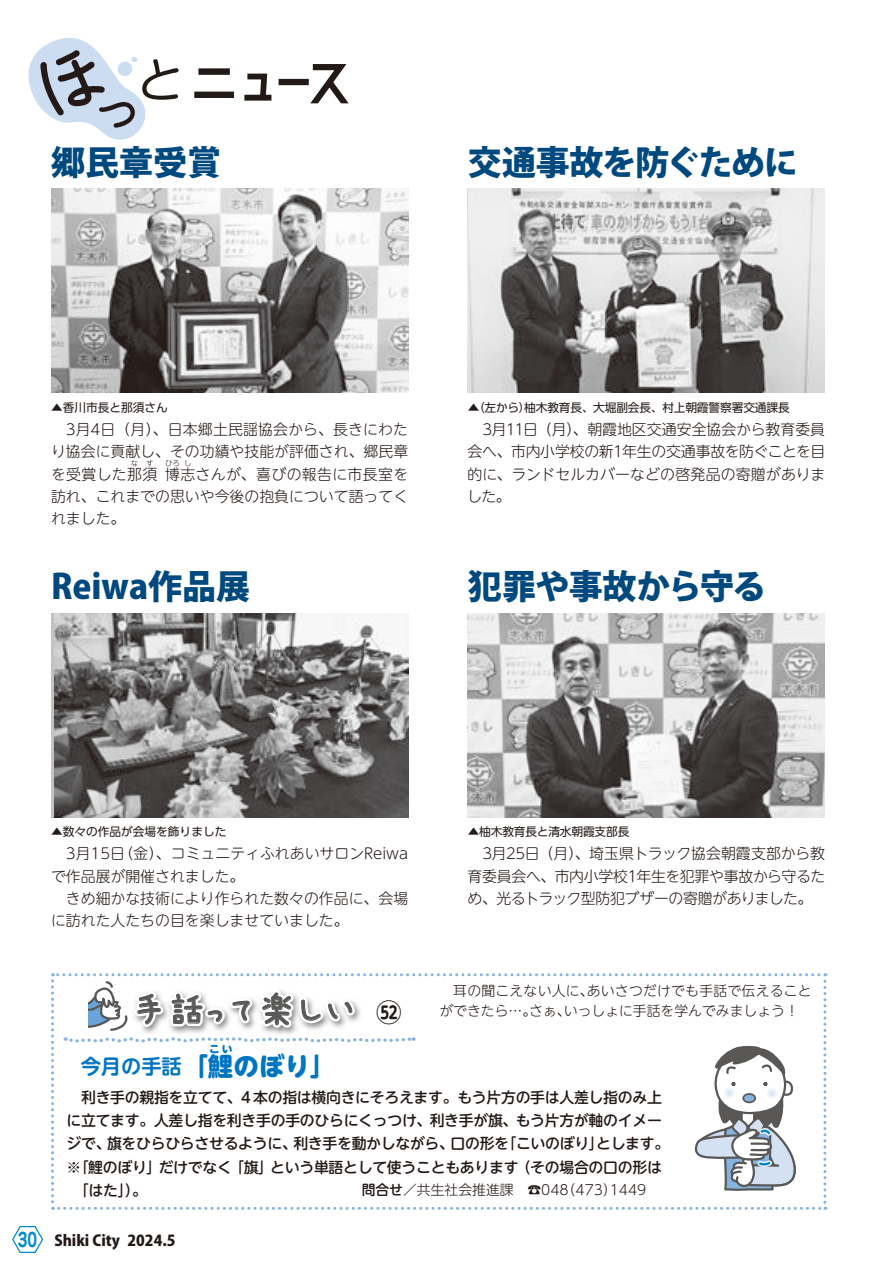
<style>
.page{position:relative;width:893px;height:1263px;background:#fff}
.page>*{position:absolute;margin:0;border:0;box-sizing:border-box;transform-origin:0 0}
.t1{font:37.95px "AP Japanesefont";color:#595857}
.t2{font:800 34.05px "Koz Go Pr 6 N";letter-spacing:-.005em;color:#00497e}
.t3{font:800 34.05px "Koz Go Pr 6 N";letter-spacing:-.035em;color:#00497e}
.t4{font:800 25.5px "UD Shin M Go Pro";color:#0075c2}
.t5{font:700 20.25px "UD Shin M Go Pro De";color:#0075c2}
.t6{font:800 15px "Koz Go Pro";color:#231916}
.t7{font:300 14.85px/22.4px "UD Shin M Go Pr 6 N";color:#231916;text-align:justify}
.t8{font:500 14.85px "UD Shin M Go Pr 6 N";letter-spacing:-.02em;color:#231916}
.t9{font:300 14.85px "UD Shin M Go Pr 6 N";letter-spacing:.025em;color:#231916}
.t10{font:300 13.8px "UD Shin M Go Pro";color:#231916}
.t11{font:300 13.8px "UD Shin M Go Pro";letter-spacing:.02em;color:#231916}
.t12{font:11.7px "UD Shin Go Pr 6 N";letter-spacing:-.01em;color:#231916}
.t13{font:800 10.65px "UD Shin M Go Pro";color:#0075c2}
.t14{font:300 7.5px "UD Shin M Go Pr 6 N";color:#231916}
.s1{font-family:"UD Shin M Go Pro";font-weight:800;font-size:25.5px}
.s2{font-weight:500}
.s3{font-family:"Jun 501 Pro";font-weight:700;font-size:19.2px;color:#008acd}
</style>
<div class="page">
<svg style="left:194px;top:68px;width:40px;height:30px"></svg>
<svg style="left:244px;top:73px;width:28px;height:28px"></svg>
<div style="left:279px;top:79px;width:30px;height:6px;border:2px solid #231916"></div>
<svg style="left:308px;top:64px;width:41px;height:40px"></svg>
<svg style="left:28px;top:38px;width:151px;height:102px"></svg>
<img style="left:468px;top:189px;width:357px;height:204px">
<img style="left:51px;top:189px;width:357px;height:204px">
<img style="left:468px;top:613px;width:357px;height:204px">
<img style="left:54px;top:613px;width:354px;height:204px">
<svg style="left:12px;top:1225px;width:32px;height:28px"></svg>
<svg style="left:51px;top:973px;width:775px;height:237px"></svg>
<h2 class="t2" style="left:51px;top:143px;width:172px">郷民章受賞</h2>
<h2 class="t3" style="left:468px;top:143px;width:331px">交通事故を防ぐために</h2>
<p class="t12" style="left:51px;top:398px;width:118px">▲香川市長と那須さん</p>
<p class="t7" style="left:51px;top:417px;width:359px">　3月4日（月）、日本郷土民謡協会から、長きにわたり協会に貢献し、その功績や技能が評価され、郷民章を受賞した那須</p>
<p class="t14" style="left:131px;top:457px;width:9px">な</p>
<p class="t14" style="left:146px;top:457px;width:9px">す</p>
<p class="t14" style="left:165px;top:457px;width:16px">ひろ</p>
<p class="t14" style="left:184px;top:457px;width:9px">し</p>
<p class="t7" style="left:51px;top:484px;width:359px">訪れ、これまでの思いや今後の抱負について語ってくれました。</p>
<p class="t9" style="left:165px;top:462px;width:245px">博志さんが、喜びの報告に市長室を</p>
<h2 class="t2" style="left:51px;top:568px;width:201px">Reiwa作品展</h2>
<p class="t12" style="left:468px;top:398px;width:324px">▲（左から）柚木教育長、大堀副会長、村上朝霞警察署交通課長</p>
<p class="t7" style="left:467px;top:417px;width:360px">　3月11日（月）、朝霞地区交通安全協会から教育委員会へ、市内小学校の新1年生の交通事故を防ぐことを目的に、ランドセルカバーなどの啓発品の寄贈がありました。</p>
<h2 class="t2" style="left:468px;top:568px;width:300px">犯罪や事故から守る</h2>
<p class="t12" style="left:51px;top:822px;width:177px">▲数々の作品が会場を飾りました</p>
<p class="t7" style="left:51px;top:842px;width:359px;text-align:left">　3月15日（金）、コミュニティふれあいサロンReiwaで作品展が開催されました。<br>　きめ細かな技術により作られた数々の作品に、会場に訪れた人たちの目を楽しませていました。</p>
<p class="t12" style="left:468px;top:822px;width:163px">▲柚木教育長と清水朝霞支部長</p>
<p class="t7" style="left:468px;top:842px;width:359px">　3月25日（月）、埼玉県トラック協会朝霞支部から教育委員会へ、市内小学校1年生を犯罪や事故から守るため、光るトラック型防犯ブザーの寄贈がありました。</p>
<p class="t11" style="left:453px;top:979px;width:360px">耳の聞こえない人に、あいさつだけでも手話で伝えること</p>
<h1 class="t1" style="left:130px;top:991px;width:227px">手話って楽しい</h1>
<p class="t10" style="left:439px;top:999px;width:361px">ができたら…。さぁ、いっしょに手話を学んでみましょう！</p>
<p class="t13" style="left:209px;top:1040px;width:25px">こい</p>
<h3 class="t4" style="left:233px;top:1046px;width:104px">のぼり」</h3>
<h3 class="t5" style="left:81px;top:1050px;width:154px">今月の手話 <span class="s1">「鯉</span></h3>
<p class="t8" style="left:67px;top:1084px;width:597px">　利き手の親指を立てて、４本の指は横向きにそろえます。もう片方の手は人差し指のみ上</p>
<p class="t8" style="left:67px;top:1108px;width:597px">に立てます。人差し指を利き手の手のひらにくっつけ、利き手が旗、もう片方が軸のイメー</p>
<p class="t8" style="left:67px;top:1131px;width:604px">ジで、旗をひらひらさせるように、利き手を動かしながら、口の形を「こいのぼり」とします。</p>
<p class="t8" style="left:67px;top:1154px;width:597px">※ 「鯉のぼり」だけでなく「旗」という単語として使うこともあります（その場合の口の形は</p>
<p class="t8" style="left:74px;top:1178px;width:74px">「はた」）。</p>
<p class="t10" style="left:362px;top:1178px;width:286px"><span class="s2">問合せ</span>／共生社会推進課　☎048（473）1449</p>
<p class="t6" style="left:18px;top:1231px;width:159px"><span class="s3">30</span> Shiki City 2024.5</p>
</div>
